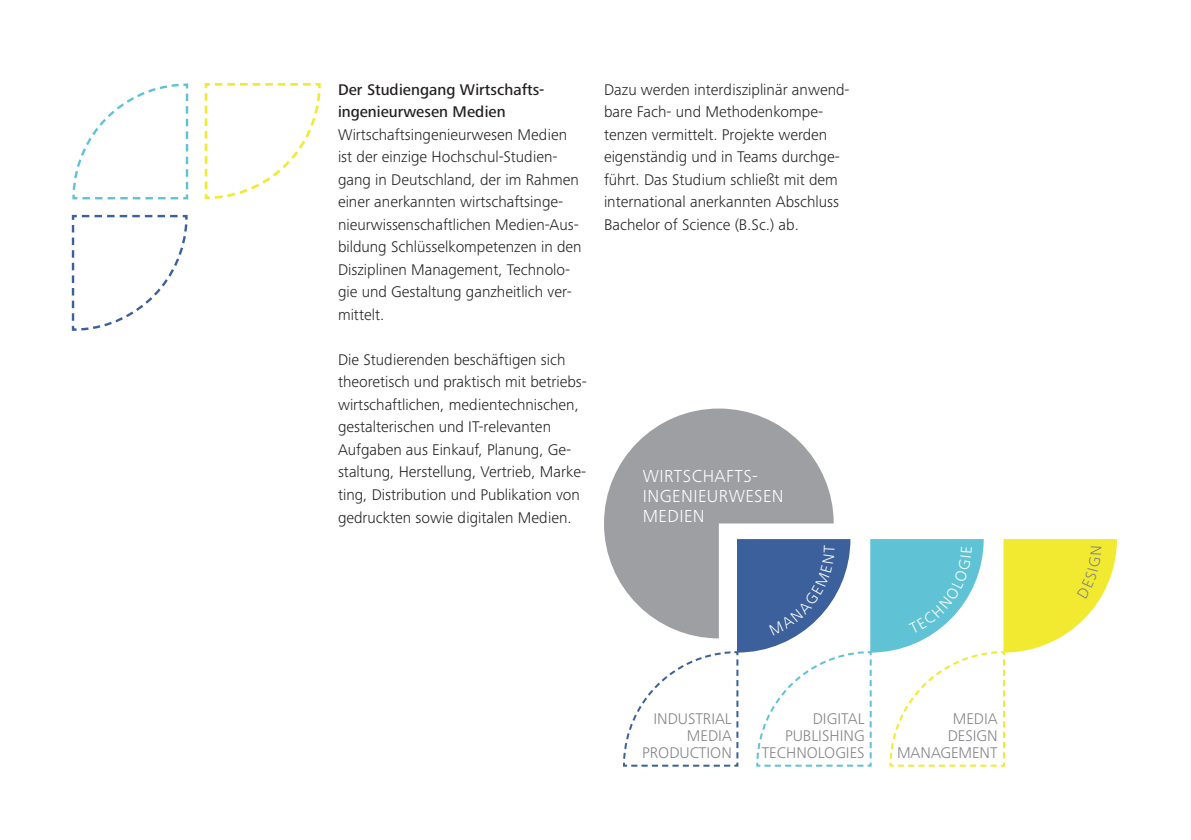
<style>
.page{position:relative;width:1191px;height:840px;background:#fff}
.page>*{position:absolute;margin:0;border:0;box-sizing:border-box;transform-origin:0 0}
.t1{font:300 18px/20px "Hd M Frutiger Next Pro";letter-spacing:.025em;color:#fff}
.t2{font:300 16px/22.4px "Hd M Frutiger Next Pro";color:#231f20}
.t3{font:300 16px/17px "Hd M Frutiger Next Pro";color:#808285;text-align:right}
.t4{font:500 16px/22.4px "Hd M Frutiger Next Pro";color:#231f20}
</style>
<div class="page">
<svg style="left:204px;top:83px;width:117px;height:117px"></svg>
<svg style="left:604px;top:408px;width:229px;height:177px;fill:#9d9fa2"></svg>
<svg style="left:72px;top:83px;width:117px;height:117px"></svg>
<svg style="left:71px;top:214px;width:117px;height:117px"></svg>
<svg style="left:622px;top:538px;width:495px;height:229px"></svg>
<p class="t4" style="left:338px;top:78px;width:208px">Der Studiengang Wirtschafts&shy;ingenieurwesen Medien</p>
<p class="t2" style="left:338px;top:123px;width:245px">Wirtschaftsingenieurwesen Medien ist der einzige Hochschul-Studien&shy;gang in Deutschland, der im Rahmen einer anerkannten wirtschaftsinge&shy;nieurwissenschaftlichen Medien-Aus&shy;bildung Schlüsselkompetenzen in den Disziplinen Management, Technolo&shy;gie und Gestaltung ganzheitlich ver&shy;mittelt.</p>
<p class="t2" style="left:338px;top:348px;width:250px">Die Studierenden beschäftigen sich theoretisch und praktisch mit betriebs&shy;wirtschaftlichen, medientechnischen, gestalterischen und IT-relevanten Aufgaben aus Einkauf, Planung, Ge&shy;staltung, Herstellung, Vertrieb, Marke&shy;ting, Distribution und Publikation von gedruckten sowie digitalen Medien.</p>
<p class="t2" style="left:604px;top:78px;width:247px">Dazu werden interdisziplinär anwend&shy;bare Fach- und Methodenkompe&shy;tenzen vermittelt. Projekte werden eigenständig und in Teams durchge&shy;führt. Das Studium schließt mit dem international anerkannten Abschluss Bachelor of Science (B.Sc.) ab.</p>
<p class="t1" style="left:643px;top:466px;width:142px">WIRTSCHAFTS-<br>INGENIEURWESEN<br>MEDIEN</p>
<p class="t3" style="left:642px;top:710px;width:91px">INDUSTRIAL<br>MEDIA<br>PRODUCTION</p>
<p class="t3" style="left:761px;top:710px;width:104px">DIGITAL<br>PUBLISHING<br>TECHNOLOGIES</p>
<p class="t3" style="left:897px;top:710px;width:102px">MEDIA<br>DESIGN<br>MANAGEMENT</p>
</div>
